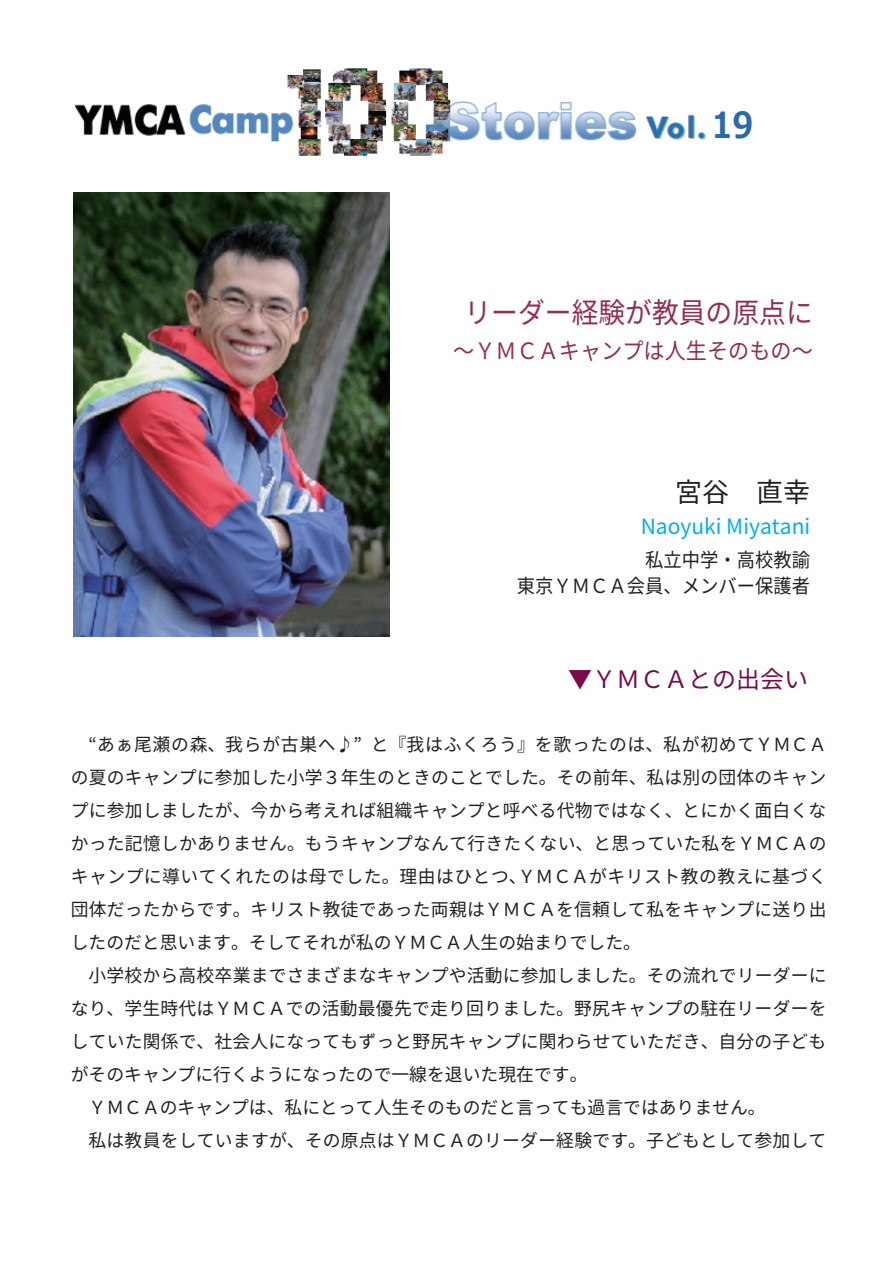
<style>
.page{position:relative;width:893px;height:1263px;background:#fff}
.page>*{position:absolute;margin:0;border:0;box-sizing:border-box;transform-origin:0 0}
.t1{font:700 36px "Meiryo";color:#2b68b3;scale:.86 1}
.t2{font:28.5px "Source Han Sans JP";color:#942d50;scale:.94 1}
.t3{font:27px "Source Han Sans JP";color:#231f20}
.t4{font:24px "Source Han Sans JP";color:#790b4a}
.t5{font:22.5px "Source Han Sans JP";color:#942d50;scale:.94 1}
.t6{font:21px "Source Han Sans JP";color:#00aeef}
.t7{font:19.5px/25.5px "Source Han Sans JP";color:#231f20;text-align:right;scale:.94 1}
.t8{font:18px/33px "Source Han Sans JP";letter-spacing:.01em;color:#231f20}
</style>
<div class="page">
<img style="left:74px;top:68px;width:633px;height:88px">
<img style="left:74px;top:192px;width:316px;height:444px">
<h1 class="t1" style="left:711px;top:99px;width:50px">19</h1>
<h2 class="t2" style="left:464px;top:296px;width:372px">リーダー経験が教員の原点に</h2>
<p class="t5" style="left:453px;top:338px;width:384px">～ＹＭＣＡキャンプは人生そのもの～</p>
<h3 class="t3" style="left:675px;top:477px;width:136px">宮谷　直幸</h3>
<p class="t6" style="left:641px;top:514px;width:171px">Naoyuki Miyatani</p>
<p class="t7" style="left:517px;top:548px;width:313px">私立中学・高校教諭<br>東京ＹＭＣＡ会員、メンバー保護者</p>
<h3 class="t4" style="left:568px;top:665px;width:241px">▼ＹＭＣＡとの出会い</h3>
<p class="t8" style="left:71px;top:729px;width:757px">　“あぁ尾瀬の森、我らが古巣へ♪” と『我はふくろう』を歌ったのは、私が初めてＹＭＣＡの夏のキャンプに参加した小学３年生のときのことでした。その前年、私は別の団体のキャンプに参加しましたが、今から考えれば組織キャンプと呼べる代物ではなく、とにかく面白くなかった記憶しかありません。もうキャンプなんて行きたくない、と思っていた私をＹＭＣＡのキャンプに導いてくれたのは母でした。理由はひとつ、ＹＭＣＡがキリスト教の教えに基づく団体だったからです。キリスト教徒であった両親はＹＭＣＡを信頼して私をキャンプに送り出したのだと思います。そしてそれが私のＹＭＣＡ人生の始まりでした。<br>　小学校から高校卒業までさまざまなキャンプや活動に参加しました。その流れでリーダーになり、学生時代はＹＭＣＡでの活動最優先で走り回りました。野尻キャンプの駐在リーダーをしていた関係で、社会人になってもずっと野尻キャンプに関わらせていただき、自分の子どもがそのキャンプに行くようになったので一線を退いた現在です。<br>　ＹＭＣＡのキャンプは、私にとって人生そのものだと言っても過言ではありません。<br>　私は教員をしていますが、その原点はＹＭＣＡのリーダー経験です。子どもとして参加して</p>
</div>
